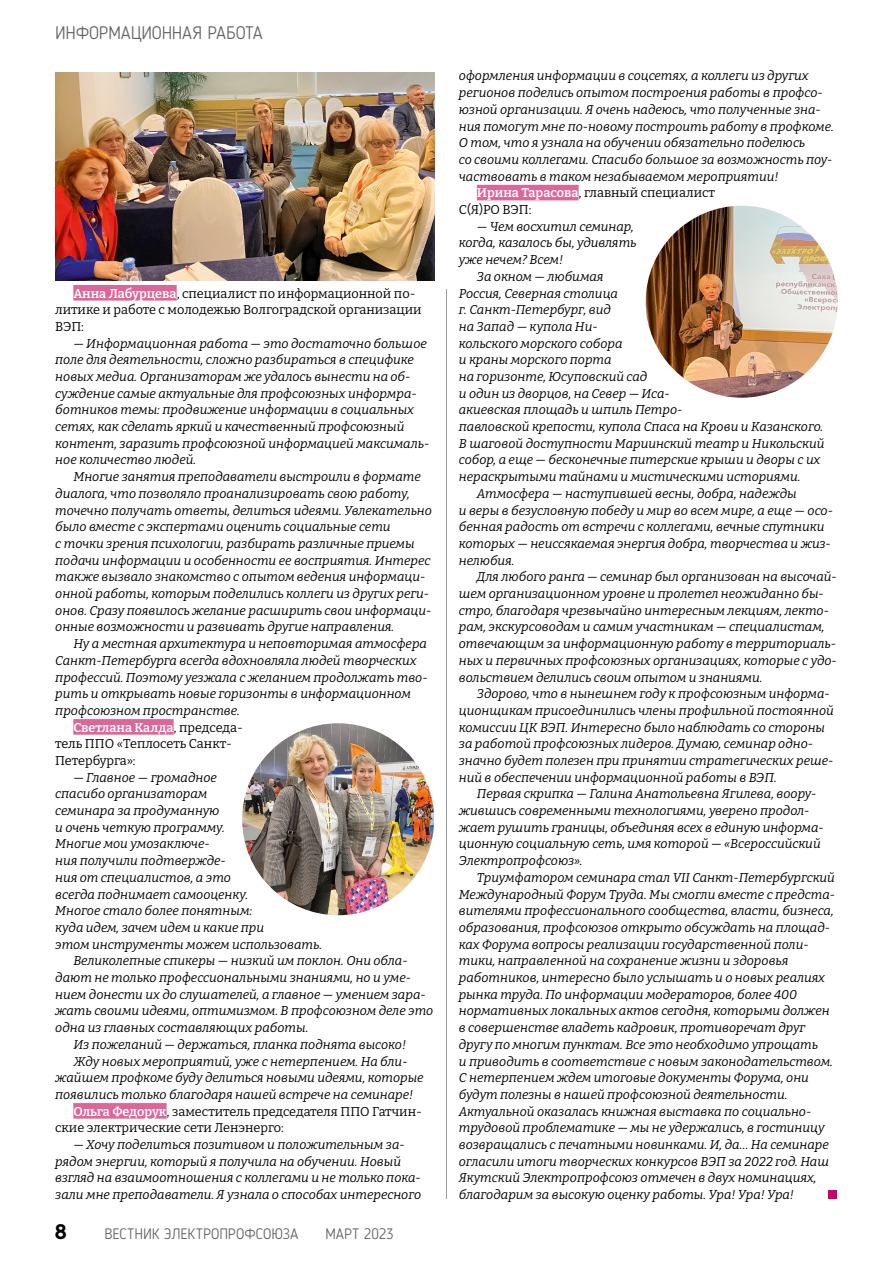
<style>
.page{position:relative;width:893px;height:1263px;background:#fff}
.page>*{position:absolute;margin:0;border:0;box-sizing:border-box;transform-origin:0 0}
.t1{font:700 21px "Blogger Sans";color:#000}
.Kolontitul{font:300 18px "Blogger Sans";letter-spacing:-.01em;color:#636362}
.t2{font:300 15px "Blogger Sans";letter-spacing:.005em;color:#636362}
.Основа{font:italic 12.75px/16.6px "Bitter";color:#000}
.Основа-2{font:12.75px/16.6px "Bitter";color:#000}
.s1{font-weight:600;color:#fff}
</style>
<div class="page">
<div style="left:73px;top:285px;width:104px;height:16px;background:#db669a"></div>
<div style="left:73px;top:719px;width:101px;height:16px;background:#db669a"></div>
<div style="left:73px;top:1103px;width:94px;height:16px;background:#db669a"></div>
<div style="left:477px;top:185px;width:102px;height:15px;background:#db669a"></div>
<div style="left:828px;top:1191px;width:9px;height:8px;background:#cb0070"></div>
<img style="left:55px;top:72px;width:379px;height:209px">
<img style="left:242px;top:723px;width:192px;height:192px;border-radius:96px">
<img style="left:646px;top:206px;width:192px;height:192px;border-radius:96px">
<hr style="left:446px;top:289px;width:1px;height:910px;background:#9c9d9d">
<p class="Kolontitul" style="left:55px;top:22px;width:209px">ИНФОРМАЦИОННАЯ РАБОТА</p>
<p class="Основа-2" style="left:55px;top:284px;width:368px;text-indent:18px"><span class="s1">Анна Лабурцева</span>, специалист по информационной по‑ литике и работе с молодежью Волгоградской организации<br>ВЭП:</p>
<p class="Основа" style="left:55px;top:334px;width:376px;text-indent:18px">— Информационная работа — это достаточно большое поле для деятельности, сложно разбираться в специфике новых медиа. Организаторам же удалось вынести на об&shy;суждение самые актуальные для профсоюзных информра&shy;ботников темы: продвижение информации в социальных сетях, как сделать яркий и качественный профсоюзный контент, заразить профсоюзной информацией максималь&shy;ное количество людей.</p>
<p class="Основа" style="left:55px;top:468px;width:378px;text-indent:18px">Многие занятия преподаватели выстроили в формате диалога, что позволяло проанализировать свою работу, точечно получать ответы, делиться идеями. Увлекательно было вместе с экспертами оценить социальные сети<br>с точки зрения психологии, разбирать различные приемы подачи информации и особенности ее восприятия. Интерес также вызвало знакомство с опытом ведения информаци&shy;онной работы, которым поделились коллеги из других реги&shy;онов. Сразу появилось желание расширить свои информаци&shy;онные возможности и развивать другие направления.</p>
<p class="Основа" style="left:55px;top:635px;width:374px;text-indent:18px">Ну а местная архитектура и неповторимая атмосфера Санкт-Петербурга всегда вдохновляла людей творческих профессий. Поэтому уезжала с желанием продолжать тво&shy;рить и открывать новые горизонты в информационном профсоюзном пространстве.</p>
<p class="Основа-2" style="left:55px;top:718px;width:189px;text-indent:18px"><span class="s1">Светлана Калда</span>, председа‑ тель ППО «Теплосеть Санкт--<br>Петербурга»:</p>
<p class="Основа" style="left:55px;top:769px;width:268px;text-indent:18px">— Главное — громадное<br>спасибо организаторам<br>семинара за продуманную<br>и очень четкую программу.<br>Многие мои умозаключе-<br>ния получили подтвержде-<br>ния от специалистов, а это<br>всегда поднимает самооценку.<br>Многое стало более понятным:<br>куда идем, зачем идем и какие при<br>этом инструменты можем использовать.</p>
<p class="Основа" style="left:55px;top:952px;width:380px;text-indent:18px">Великолепные спикеры — низкий им поклон. Они обла&shy;дают не только профессиональными знаниями, но и уме&shy;нием донести их до слушателей, а главное — умением зара&shy;жать своими идеями, оптимизмом. В профсоюзном деле это одна из главных составляющих работы.</p>
<p class="Основа" style="left:73px;top:1036px;width:334px">Из пожеланий — держаться, планка поднята высоко!</p>
<p class="Основа" style="left:55px;top:1052px;width:370px;text-indent:18px">Жду новых мероприятий, уже с нетерпением. На бли&shy;жайшем профкоме буду делиться новыми идеями, которые появились только благодаря нашей встрече на семинаре!</p>
<p class="Основа-2" style="left:55px;top:1102px;width:368px;text-indent:18px"><span class="s1">Ольга Федорук</span>, заместитель председателя ППО Гатчин‑ ские электрические сети Ленэнерго:</p>
<p class="Основа" style="left:55px;top:1136px;width:367px;text-indent:18px">— Хочу поделиться позитивом и положительным за&shy;рядом энергии, который я получила на обучении. Новый взгляд на взаимоотношения с коллегами и не только пока&shy;зали мне преподаватели. Я узнала о способах интересного</p>
<h1 class="t1" style="left:55px;top:1219px;width:13px">8</h1>
<p class="t2" style="left:104px;top:1225px;width:195px">ВЕСТНИК ЭЛЕКТРОПРОФСОЮЗА</p>
<p class="t2" style="left:325px;top:1225px;width:70px">МАРТ 2023</p>
<p class="Основа" style="left:459px;top:67px;width:376px">оформления информации в соцсетях, а коллеги из других регионов поделись опытом построения работы в профсо&shy;юзной организации. Я очень надеюсь, что полученные зна&shy;ния помогут мне по-новому построить работу в профкоме.<br>О том, что я узнала на обучении обязательно поделюсь<br>со своими коллегами. Спасибо большое за возможность поу&shy;частвовать в таком незабываемом мероприятии!</p>
<p class="Основа-2" style="left:459px;top:184px;width:258px;text-indent:18px"><span class="s1">Ирина Тарасова</span>, главный специалист<br>С(Я)РО ВЭП:</p>
<p class="Основа" style="left:459px;top:218px;width:179px;text-indent:18px">— Чем восхитил семинар, когда, казалось бы, удивлять уже нечем? Всем!</p>
<p class="Основа" style="left:459px;top:268px;width:367px;text-indent:18px">За окном — любимая<br>Россия, Северная столица<br>г. Санкт-Петербург, вид<br>на Запад — купола Ни-<br>кольского морского собора<br>и краны морского порта<br>на горизонте, Юсуповский сад<br>и один из дворцов, на Север — Иса-<br>акиевская площадь и шпиль Петро-<br>павловской крепости, купола Спаса на Крови и Казанского.<br>В шаговой доступности Мариинский театр и Никольский собор, а еще — бесконечные питерские крыши и дворы с их нераскрытыми тайнами и мистическими историями.</p>
<p class="Основа" style="left:459px;top:485px;width:376px;text-indent:18px">Атмосфера — наступившей весны, добра, надежды<br>и веры в безусловную победу и мир во всем мире, а еще — осо&shy;бенная радость от встречи с коллегами, вечные спутники которых — неиссякаемая энергия добра, творчества и жиз&shy;нелюбия.</p>
<p class="Основа" style="left:459px;top:568px;width:379px;text-indent:18px">Для любого ранга — семинар был организован на высочай&shy;шем организационном уровне и пролетел неожиданно бы&shy;стро, благодаря чрезвычайно интересным лекциям, лекто&shy;рам, экскурсоводам и самим участникам — специалистам, отвечающим за информационную работу в территориаль&shy;ных и первичных профсоюзных организациях, которые с удо&shy;вольствием делились своим опытом и знаниями.</p>
<p class="Основа" style="left:459px;top:685px;width:377px;text-indent:18px">Здорово, что в нынешнем году к профсоюзным информа&shy;ционщикам присоединились члены профильной постоянной комиссии ЦК ВЭП. Интересно было наблюдать со стороны за работой профсоюзных лидеров. Думаю, семинар одно&shy;значно будет полезен при принятии стратегических реше&shy;ний в обеспечении информационной работы в ВЭП.</p>
<p class="Основа" style="left:459px;top:785px;width:366px;text-indent:18px">Первая скрипка — Галина Анатольевна Ягилева, воору&shy;жившись современными технологиями, уверено продол&shy;жает рушить границы, объединяя всех в единую информа&shy;ционную социальную сеть, имя которой — «Всероссийский Электропрофсоюз».</p>
<p class="Основа" style="left:459px;top:869px;width:378px;text-indent:18px">Триумфатором семинара стал VII Санкт-Петербургский Международный Форум Труда. Мы смогли вместе с предста&shy;вителями профессионального сообщества, власти, бизнеса, образования, профсоюзов открыто обсуждать на площад&shy;ках Форума вопросы реализации государственной поли&shy;тики, направленной на сохранение жизни и здоровья работников, интересно было услышать и о новых реалиях рынка труда. По информации модераторов, более 400 нормативных локальных актов сегодня, которыми должен в совершенстве владеть кадровик, противоречат друг другу по многим пунктам. Все это необходимо упрощать<br>и приводить в соответствие с новым законодательством.<br>С нетерпением ждем итоговые документы Форума, они будут полезны в нашей профсоюзной деятельности.<br>Актуальной оказалась книжная выставка по социально&shy;трудовой проблематике — мы не удержались, в гостиницу возвращались с печатными новинками. И, да… На семинаре огласили итоги творческих конкурсов ВЭП за 2022 год. Наш Якутский Электропрофсоюз отмечен в двух номинациях, благодарим за высокую оценку работы. Ура! Ура! Ура!</p>
</div>
